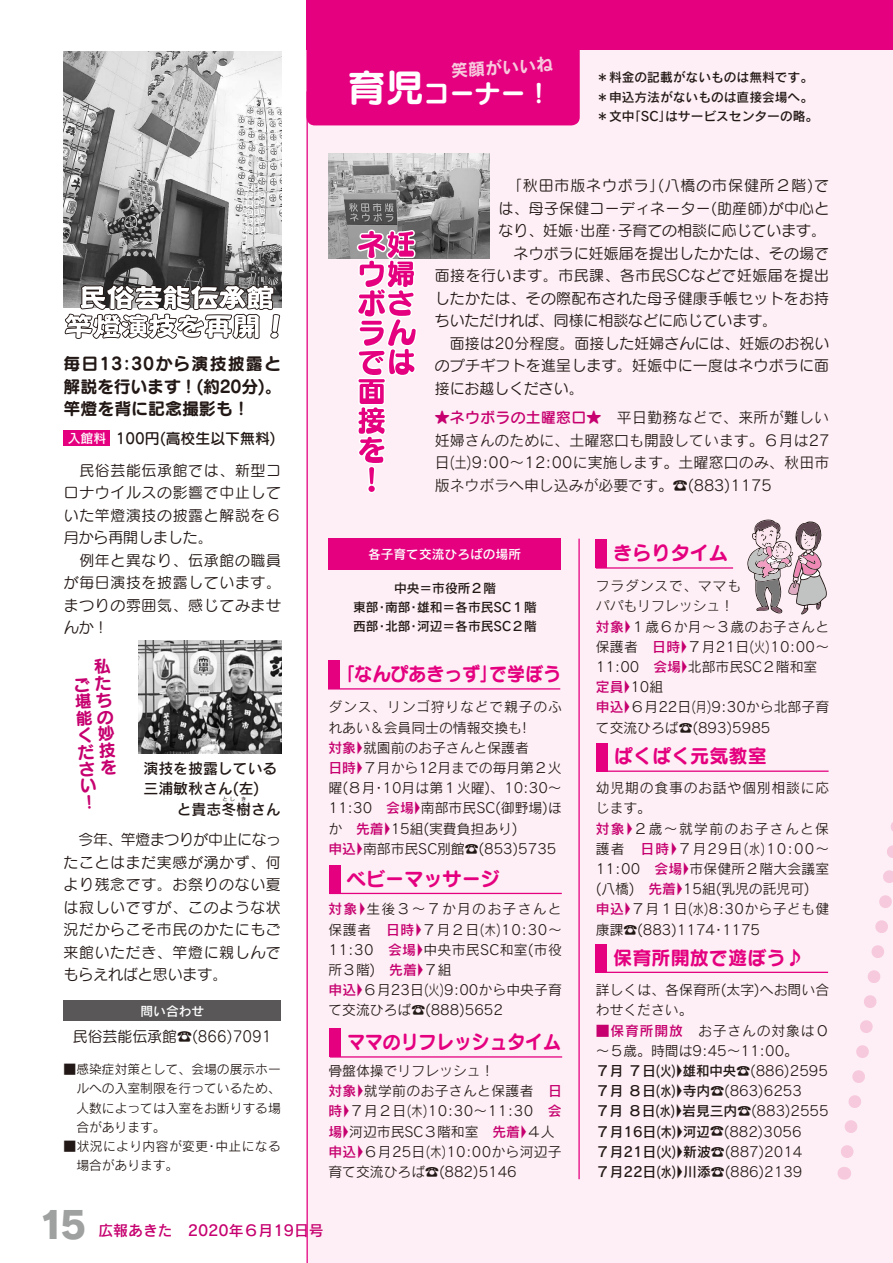
<style>
.page{position:relative;width:893px;height:1263px;background:#fff}
.page>*{position:absolute;margin:0;border:0;box-sizing:border-box;transform-origin:0 0}
.t1{font:38.25px "Seurat Pro B";color:#fff}
.t2{font:37.2px "Rodin Pro EB";color:#9fa0a0}
.t3{font:25.5px "Seurat Pro B";color:#fff}
.t4{font:19.2px "Seurat Pro B";color:#e4007f}
.t5{font:19.2px "Seurat Pro B";color:#e4007f;scale:.94 1}
.t6{font:19.2px "Seurat Pro B";color:#e4007f;scale:.93 1}
.t7{font:16.95px/22.5px "Seurat Pro B";letter-spacing:-.005em;color:#221815;text-align:justify}
.t8{font:16.95px/16.8px "Seurat Pro B";color:#c6006f;text-align:justify}
.t9{font:16.95px "Rodin Pro B";color:#f7c9dd}
.t10{font:14.85px/22.5px "Seurat Pro M";letter-spacing:.02em;color:#221815;text-align:justify}
.t11{font:14.85px/22.5px "Rodin Pro M";letter-spacing:.005em;color:#221815;text-align:justify}
.t12{font:14.85px/22.5px "Seurat Pro M";letter-spacing:.045em;color:#221815}
.t13{font:14.85px "Seurat Pro M";color:#221815}
.t14{font:14.85px "Seurat Pro M";letter-spacing:.04em;color:#221815}
.t15{font:14.85px/20.2px "Rodin Pro DB";color:#221815}
.t16{font:14.85px "Seurat Pro M";letter-spacing:.065em;color:#221815}
.t17{font:14.85px "Rodin Pro DB";color:#c6006f}
.t18{font:14.85px "Seurat Pro DB";color:#221815}
.t19{font:13.8px/20.2px "Rodin Pro M";letter-spacing:.005em;color:#221815}
.t20{font:13.8px/20.2px "Rodin Pro M";letter-spacing:.025em;color:#221815}
.t21{font:13.8px/20.2px "Rodin Pro DB";color:#221815}
.t22{font:13.8px/20.2px "Rodin Pro M";letter-spacing:.06em;color:#221815}
.t23{font:13.8px "Rodin Pro M";letter-spacing:.005em;color:#221815;scale:.5 1}
.t24{font:12.75px/19.2px "Rodin Pro DB";color:#221815}
.t25{font:12.75px/19.2px "Rodin Pro M";color:#221815;text-align:justify}
.t26{font:12.75px/19.2px "Rodin Pro M";letter-spacing:.035em;color:#221815}
.t27{font:12.75px "Rodin Pro DB";color:#fff}
.t28{font:5.25px "Rodin Pro DB";color:#221815}
.s1{font-family:"Seurat Pro DB";color:#c6006f}
.s2{font-family:"Matisse Pro M"}
.s3{font-family:"Rodin Pro DB";color:#c6006f}
.s4{color:#c6006f}
.s5{font-family:"Rodin Pro M"}
.s6{font-family:"Rodin Pro DB"}
</style>
<div class="page">
<div style="left:307px;top:0;width:586px;height:1263px;background:#fdeff5"></div>
<hr style="left:578px;top:539px;width:2px;height:640px;background:#e4007f">
<div style="left:306px;top:0;width:587px;height:50px;background:#e4007f"></div>
<div style="left:306px;top:0;width:274px;height:125px;background:#e4007f;border-radius:9px"></div>
<div style="left:328px;top:661px;width:11px;height:28px;background:#e4007f"></div>
<hr style="left:328px;top:688px;width:232px;height:1px;background:#e4007f">
<div style="left:330px;top:865px;width:11px;height:28px;background:#e4007f"></div>
<hr style="left:330px;top:893px;width:232px;height:1px;background:#e4007f">
<div style="left:330px;top:1029px;width:11px;height:28px;background:#e4007f"></div>
<hr style="left:330px;top:1056px;width:232px;height:1px;background:#e4007f">
<div style="left:596px;top:540px;width:11px;height:28px;background:#e4007f"></div>
<hr style="left:596px;top:567px;width:137px;height:2px;background:#e4007f">
<div style="left:596px;top:743px;width:11px;height:28px;background:#e4007f"></div>
<hr style="left:596px;top:770px;width:233px;height:2px;background:#e4007f">
<div style="left:596px;top:944px;width:11px;height:28px;background:#e4007f"></div>
<hr style="left:596px;top:972px;width:232px;height:1px;background:#e4007f">
<div style="left:328px;top:539px;width:233px;height:31px;background:#e4007f"></div>
<hr style="left:306px;top:91px;width:2px;height:1172px;background:#e4007f">
<svg style="left:747px;top:519px;width:146px;height:660px"></svg>
<img style="left:328px;top:154px;width:161px;height:104px">
<svg style="left:356px;top:229px;width:62px;height:264px"></svg>
<img style="left:64px;top:51px;width:217px;height:233px">
<svg style="left:64px;top:284px;width:217px;height:55px"></svg>
<div style="left:64px;top:431px;width:46px;height:15px;background:#e4007f"></div>
<div style="left:64px;top:1001px;width:217px;height:20px;background:#595757"></div>
<img style="left:138px;top:640px;width:143px;height:114px">
<p class="t7" style="left:63px;top:352px;width:220px">毎日13:30から演技披露と解説を行います！(約20分。(竿燈を背に記念撮影も!</p>
<p class="t18" style="left:116px;top:428px;width:161px">100円(高校生以下無料(</p>
<p class="t27" style="left:68px;top:430px;width:40px">入館料</p>
<p class="t12" style="left:64px;top:458px;width:219px">　民俗芸能伝承館では、新型コロナウイルスの影響で中止していた竿燈演技の披露と解説を６月から再開しました。<br>　例年と異なり、伝承館の職員が毎日演技を披露しています。まつりの雰囲気、感じてみませんか!</p>
<p class="t8" style="left:93px;top:658px;width:11px;rotate:-3deg">私たちの妙技を</p>
<p class="t8" style="left:73px;top:676px;width:11px;rotate:-3deg">ご堪能ください</p>
<p class="t15" style="left:144px;top:758px;width:135px">演技を披露している三浦敏秋さん左( (</p>
<p class="t15" style="left:177px;top:798px;width:106px">と貴志冬樹さん</p>
<p class="t28" style="left:222px;top:795px;width:14px">とし</p>
<p class="t28" style="left:241px;top:795px;width:7px">き</p>
<p class="t10" style="left:64px;top:828px;width:219px;text-indent:15px">今年、竿燈まつりが中止になったことはまだ実感が湧かず、何より残念です。お祭りのない夏は寂しいですが、このような状況だからこそ市民のかたにもご来館いただき、竿燈に親しんでもらえればと思います。</p>
<p class="t27" style="left:141px;top:1002px;width:65px">問い合わせ</p>
<p class="t13" style="left:73px;top:1026px;width:200px">民俗芸能伝承館☎(866)7091</p>
<p class="t25" style="left:76px;top:1059px;width:206px;text-indent:-13px">■感染症対策として、会場の展示ホールへの入室制限を行っているため、人数によっては入室をお断りする場合があります。</p>
<p class="t26" style="left:76px;top:1136px;width:206px;text-indent:-13px">■状況により内容が変更･中止になる場合があります。</p>
<p class="t9" style="left:451px;top:59px;width:104px;rotate:-3deg">笑顔がいいね</p>
<h1 class="t1" style="left:347px;top:61px;width:78px">育児</h1>
<h3 class="t3" style="left:424px;top:75px;width:129px">コーナー!</h3>
<p class="t24" style="left:596px;top:67px;width:218px">＊料金の記載がないものは無料です。</p>
<p class="t24" style="left:596px;top:87px;width:223px">＊申込方法がないものは直接会場へ。＊文中｢SC｣はサービスセンターの略。</p>
<p class="t16" style="left:499px;top:176px;width:332px">　｢秋田市版ネウボラ｣(八橋の市保健所２階で)</p>
<p class="t10" style="left:499px;top:196px;width:332px">は、母子保健コーディネーター(助産師)が中心と</p>
<p class="t13" style="left:499px;top:221px;width:329px">なり、妊娠･出産･子育ての相談に応じています。</p>
<p class="t10" style="left:514px;top:241px;width:317px">ネウボラに妊娠届を提出したかたは、その場で</p>
<p class="t14" style="left:435px;top:266px;width:396px">面接を行います。市民課、各市民SCなどで妊娠届を提出</p>
<p class="t10" style="left:435px;top:286px;width:396px">したかたは、その際配布された母子健康手帳セットをお持</p>
<p class="t13" style="left:435px;top:311px;width:344px">ちいただければ、同様に相談などに応じています。</p>
<p class="t10" style="left:450px;top:331px;width:381px">面接は20分程度。面接した妊婦さんには、妊娠のお祝い</p>
<p class="t10" style="left:435px;top:354px;width:396px">のプチギフトを進呈します。妊娠中に一度はネウボラに面</p>
<p class="t13" style="left:435px;top:378px;width:150px">接にお越しください。</p>
<p class="t11" style="left:435px;top:406px;width:396px"><span class="s1">★ネウボラの土曜窓口★　</span>平日勤務などで、来所が難しい妊婦さんのために、土曜窓口も開設しています。６月は27日土( )9:00〜12:00に実施します。土曜窓口のみ、秋田市版ネウボラへ申し込みが必要です。<span class="s2">☎</span>)883(1175</p>
<p class="t27" style="left:368px;top:546px;width:155px">各子育て交流ひろばの場所</p>
<p class="t24" style="left:353px;top:578px;width:185px;text-align:center">中央＝市役所２階<br>東部･南部･雄和＝各市民SC１階西部･北部･河辺＝各市民SC２階</p>
<h3 class="t5" style="left:345px;top:660px;width:231px">｢なんぴあきっず｣で学ぼう</h3>
<p class="t19" style="left:328px;top:696px;width:235px">ダンス、リンゴ狩りなどで親子のふれあい＆会員同士の情報交換も!<br><span class="s3">対象</span><span class="s4">▶</span>就園前のお子さんと保護者<br><span class="s3">日時</span>７<span class="s4">▶</span> 月から12月までの毎月第２火曜８( 月･10月は第１火曜、( 10:30〜<br>11:30　<span class="s3">会場</span><span class="s4">▶</span>南部市民SC(御野場ほ)か　<span class="s3">先着</span><span class="s4">▶</span>15組(実費負担あり(<br><span class="s3">申込</span><span class="s4">▶</span>南部市民SC別館☎)853(5735</p>
<h3 class="t4" style="left:347px;top:865px;width:155px">ベビーマッサージ</h3>
<p class="t20" style="left:328px;top:898px;width:235px"><span class="s3">対象</span><span class="s4">▶</span>生後３〜７か月のお子さんと保護者　<span class="s3">日時</span>７<span class="s4">▶</span> 月２日木( (10:30〜<br>11:30　<span class="s3">会場</span><span class="s4">▶</span>中央市民SC和室(市役所３階)　<span class="s3">先着</span>７<span class="s4">▶</span> 組<br><span class="s3">申込</span>６<span class="s4">▶</span> 月23日火( )9:00から中央子育て交流ひろば☎)888(5652</p>
<h3 class="t6" style="left:347px;top:1028px;width:231px">ママのリフレッシュタイム</h3>
<p class="t19" style="left:328px;top:1060px;width:235px">骨盤体操でリフレッシュ!<br><span class="s3">対象</span><span class="s4">▶</span>就学前のお子さんと保護者　<span class="s3">日時</span>７<span class="s4">▶</span> 月２日木( )10:30〜11:30　<span class="s3">会場</span><span class="s4">▶</span>河辺市民SC３階和室　<span class="s3">先着</span>４<span class="s4">▶</span> 人<span class="s3">申込</span>６<span class="s4">▶</span> 月25日木( )10:00から河辺子育て交流ひろば☎)882(5146</p>
<h3 class="t4" style="left:613px;top:539px;width:116px">きらりタイム</h3>
<p class="t19" style="left:596px;top:575px;width:235px">フラダンスで、ママも<br>パパもリフレッシュ!<br><span class="s3">対象</span>１<span class="s4">▶</span> 歳６か月〜３歳のお子さんと保護者　<span class="s3">日時</span>７<span class="s4">▶</span> 月21日火( (10:00〜<br>11:00　<span class="s3">会場</span><span class="s4">▶</span>北部市民SC２階和室<span class="s3">定員</span><span class="s4">▶</span>10組<br><span class="s3">申込</span>６<span class="s4">▶</span> 月22日月( )9:30から北部子育て交流ひろば☎)893(5985</p>
<h3 class="t4" style="left:614px;top:743px;width:155px">ぱくぱく元気教室</h3>
<p class="t20" style="left:596px;top:777px;width:235px">幼児期の食事のお話や個別相談に応じます。<br><span class="s3">対象</span> ２<span class="s4">▶</span> 歳〜就学前のお子さんと保護者　<span class="s3">日時</span> ７<span class="s4">▶</span> 月29日水( (10:00〜<br>11:00　<span class="s3">会場</span><span class="s4">▶</span>市保健所２階大会議室(八橋)　<span class="s3">先着</span><span class="s4">▶</span>15組(乳児の託児可(<br><span class="s3">申込</span>７<span class="s4">▶</span> 月１日水( )8:30から子ども健康課☎)883(1174・1175</p>
<h3 class="t4" style="left:613px;top:944px;width:193px">保育所開放で遊ぼう♪</h3>
<p class="t19" style="left:596px;top:979px;width:235px">詳しくは、各保育所(太字)へお問い合わせください。</p>
<p class="t22" style="left:596px;top:1020px;width:235px"><span class="s3">■保育所開放　</span>お子さんの対象は０〜５歳。時間は9:45〜11:00。</p>
<p class="t21" style="left:596px;top:1060px;width:234px">７月７日火( )<span class="s5">▶</span>雄和中央<span class="s2">☎</span><span class="s5">)886(2595</span></p>
<p class="t23" style="left:596px;top:1082px;width:414px"><span class="s6">７月８日水( )</span>▶<span class="s6">寺内</span><span class="s2">☎</span>)863(6253</p>
<p class="t21" style="left:596px;top:1100px;width:234px">７月８日水( )<span class="s5">▶</span>岩見三内<span class="s2">☎</span><span class="s5">)883(2555<br></span>７月16日木( )<span class="s5">▶</span>河辺<span class="s2">☎</span><span class="s5">)882(3056<br></span>７月21日火( )<span class="s5">▶</span>新波<span class="s2">☎</span><span class="s5">)887(2014<br></span>７月22日水( )<span class="s5">▶</span>川添<span class="s2">☎</span><span class="s5">)886(2139</span></p>
<h2 class="t2" style="left:39px;top:1199px;width:49px">15</h2>
<p class="t17" style="left:84px;top:1221px;width:242px">　広報あきた　2020年６月19日号</p>
</div>
